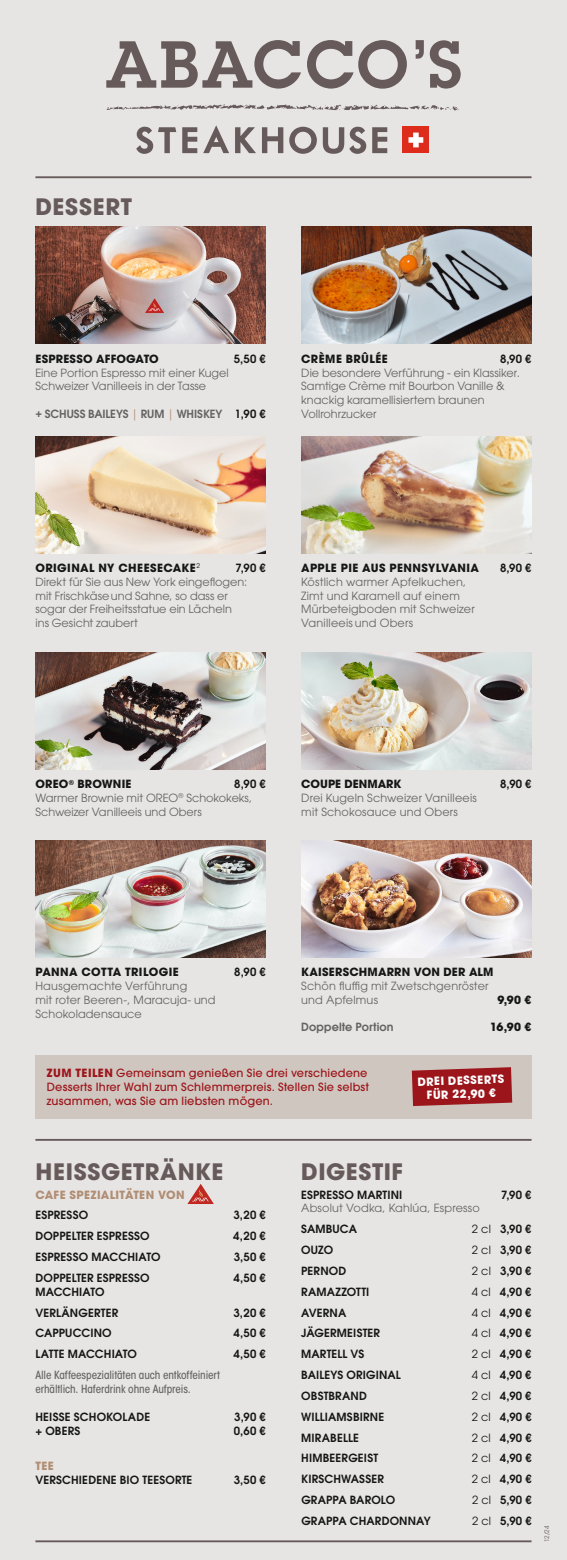
<style>
.page{position:relative;width:567px;height:1560px;background:#fff}
.page>*{position:absolute;margin:0;border:0;box-sizing:border-box;transform-origin:0 0}
.t1{font:700 22.5px "ITC Avant Garde Std";letter-spacing:.025em;color:#665a5a}
.t2{font:11.25px/13.8px "ITC Avant Garde Std";letter-spacing:.005em;color:#656361}
.t3{font:600 11.25px/20.9px "ITC Avant Garde Std";letter-spacing:.015em;color:#151616}
.t4{font:700 11.25px "ITC Avant Garde Std";letter-spacing:.025em;color:#151616}
.t5{font:500 11.25px/13.8px "ITC Avant Garde Std";letter-spacing:.015em;color:#9c151a;text-align:justify}
.t6{font:500 condensed 11.25px/13.8px "ITC Avant Garde Std";letter-spacing:-.01em;color:#656361}
.t7{font:600 11.25px "ITC Avant Garde Std";color:#656361}
.t8{font:700 11.25px "ITC Avant Garde Std";letter-spacing:.03em;color:#b08d73}
.t9{font:700 11.25px/13.8px "ITC Avant Garde Std";color:#fff;text-align:center}
.t10{font:700 11.25px "ITC Avant Garde Std";color:#151616}
.t11{font:6.25px "ITC Avant Garde Std";color:#665a5a}
.s1{font-weight:400;color:#b08d73}
.s2{color:#151616}
.s3{font-weight:600;color:#151616}
.s4{font-weight:700}
.s5{font-weight:400}
</style>
<div class="page">
<div style="left:0;top:0;width:567px;height:1559px;background:#e7e5e4"></div>
<svg style="left:106px;top:40px;width:355px;height:49px"></svg>
<svg style="left:106px;top:104px;width:353px;height:7px"></svg>
<div style="left:403px;top:127px;width:26px;height:26px;background:#dd2b1c"></div>
<svg style="left:408px;top:132px;width:15px;height:15px"></svg>
<svg style="left:136px;top:125px;width:251px;height:29px"></svg>
<hr style="left:35px;top:1138px;width:496px;height:2px;background:#665a5a">
<hr style="left:35px;top:1539px;width:496px;height:2px;background:#665a5a">
<div style="left:35px;top:1054px;width:496px;height:64px;background:#cfc6bf"></div>
<svg style="left:412px;top:1067px;width:100px;height:38px;background:#a02226"></svg>
<img style="left:35px;top:840px;width:231px;height:117px">
<img style="left:35px;top:652px;width:231px;height:117px">
<img style="left:301px;top:840px;width:230px;height:117px">
<img style="left:35px;top:436px;width:231px;height:117px">
<img style="left:35px;top:227px;width:231px;height:117px">
<img style="left:301px;top:436px;width:230px;height:117px">
<img style="left:301px;top:227px;width:230px;height:117px">
<img style="left:301px;top:652px;width:230px;height:117px">
<svg style="left:188px;top:1184px;width:25px;height:19px"></svg>
<hr style="left:35px;top:176px;width:496px;height:2px;background:#665a5a">
<h1 class="t1" style="left:35px;top:192px;width:98px">DESSERT</h1>
<p class="t4" style="left:35px;top:351px;width:125px">ESPRESSO AFFOGATO</p>
<p class="t3" style="left:234px;top:348px;width:33px">5,50 €</p>
<p class="t2" style="left:35px;top:365px;width:195px">Eine Portion Espresso mit einer Kugel<br>Schweizer Vanilleeis in der Tasse</p>
<p class="t7" style="left:35px;top:406px;width:232px">+ SCHUSS BAILEYS <span class="s1">|</span> RUM <span class="s1">|</span> WHISKEY <span class="s2">1,90 €</span></p>
<p class="t4" style="left:301px;top:351px;width:88px">CRÈME BRÛLÉE</p>
<p class="t3" style="left:500px;top:348px;width:33px">8,90 €</p>
<p class="t2" style="left:301px;top:365px;width:220px">Die besondere Verführung - ein Klassiker.<br>Samtige Crème mit Bourbon Vanille &amp; knackig karamellisiertem braunen<br>Vollrohrzucker</p>
<p class="t4" style="left:35px;top:560px;width:166px">ORIGINAL NY CHEESECAKE<sup>2</sup></p>
<p class="t3" style="left:235px;top:557px;width:32px">7,90 €</p>
<p class="t2" style="left:35px;top:574px;width:213px">Direkt für Sie aus New York eingeflogen: mit Frischkäseund Sahne, so dass er sogar der Freiheitsstatue ein Lächeln ins Gesicht zaubert</p>
<p class="t4" style="left:301px;top:560px;width:179px">APPLE PIE AUS PENNSYLVANIA</p>
<p class="t3" style="left:500px;top:557px;width:33px">8,90 €</p>
<p class="t2" style="left:301px;top:574px;width:175px">Köstlich warmer Apfelkuchen,<br>Zimt und Karamell auf einem<br>Mürbeteigboden mit Schweizer<br>Vanilleeis und Obers</p>
<p class="t4" style="left:35px;top:776px;width:98px">OREO<sup>®</sup> BROWNIE</p>
<p class="t2" style="left:35px;top:777px;width:232px;text-indent:199px"><span class="s3">8,90 €<br></span>Warmer Brownie mit OREO<sup>®</sup> Schokokeks,<br>Schweizer Vanilleeis und Obers</p>
<p class="t10" style="left:301px;top:776px;width:102px">COUPE DENMARK</p>
<p class="t3" style="left:500px;top:773px;width:33px">8,90 €</p>
<p class="t2" style="left:301px;top:790px;width:177px">Drei Kugeln Schweizer Vanilleeis mit Schokosauce und Obers</p>
<p class="t4" style="left:35px;top:964px;width:145px">PANNA COTTA TRILOGIE</p>
<p class="t3" style="left:234px;top:961px;width:33px">8,90 €</p>
<p class="t2" style="left:35px;top:978px;width:182px">Hausgemachte Verführung<br>mit roter Beeren-, Maracuja- und<br>Schokoladensauce</p>
<p class="t4" style="left:301px;top:964px;width:194px">KAISERSCHMARRN VON DER ALM</p>
<p class="t2" style="left:301px;top:978px;width:189px">Schön fluffig mit Zwetschgenröster und Apfelmus</p>
<p class="t4" style="left:497px;top:991px;width:36px">9,90 €</p>
<p class="t7" style="left:301px;top:1019px;width:94px">Doppelte Portion</p>
<p class="t4" style="left:490px;top:1019px;width:43px">16,90 €</p>
<p class="t5" style="left:47px;top:1066px;width:323px"><span class="s4">ZUM TEILEN</span> Gemeinsam genießen Sie drei verschiedene Desserts Ihrer Wahl zum Schlemmerpreis. Stellen Sie selbst zusammen, was Sie am liebsten mögen.</p>
<p class="t9" style="left:417px;top:1074px;width:88px;rotate:-2deg">DREI DESSERTS<br>FÜR 22,90 €</p>
<h1 class="t1" style="left:35px;top:1156px;width:189px">HEISSGETRÄNKE</h1>
<p class="t8" style="left:35px;top:1186px;width:151px">CAFE SPEZIALITÄTEN VON</p>
<p class="t3" style="left:35px;top:1204px;width:54px">ESPRESSO</p>
<p class="t3" style="left:234px;top:1204px;width:34px">3,20 €</p>
<p class="t3" style="left:35px;top:1225px;width:116px">DOPPELTER ESPRESSO</p>
<p class="t3" style="left:233px;top:1225px;width:34px">4,20 €</p>
<p class="t3" style="left:35px;top:1246px;width:127px">ESPRESSO MACCHIATO</p>
<p class="t3" style="left:234px;top:1246px;width:33px">3,50 €</p>
<p class="t3" style="left:35px;top:1266px;width:116px">DOPPELTER ESPRESSO</p>
<p class="t3" style="left:234px;top:1266px;width:34px">4,50 €</p>
<p class="t3" style="left:35px;top:1280px;width:84px">MACCHIATO<br>VERLÄNGERTER</p>
<p class="t3" style="left:234px;top:1301px;width:34px">3,20 €</p>
<p class="t3" style="left:35px;top:1322px;width:78px">CAPPUCCINO</p>
<p class="t3" style="left:234px;top:1322px;width:34px">4,50 €</p>
<p class="t3" style="left:35px;top:1343px;width:103px">LATTE MACCHIATO</p>
<p class="t3" style="left:234px;top:1343px;width:34px">4,50 €</p>
<p class="t6" style="left:35px;top:1367px;width:186px">Alle Kaffeespezialitäten auch entkoffeiniert erhältlich. Haferdrink ohne Aufpreis.</p>
<p class="t3" style="left:35px;top:1405px;width:116px">HEISSE SCHOKOLADE</p>
<p class="t3" style="left:234px;top:1405px;width:33px">3,90 €</p>
<p class="t3" style="left:35px;top:1419px;width:46px">+ OBERS</p>
<p class="t3" style="left:234px;top:1419px;width:33px">0,60 €</p>
<p class="t8" style="left:35px;top:1457px;width:20px">TEE</p>
<p class="t3" style="left:35px;top:1468px;width:159px">VERSCHIEDENE BIO TEESORTE</p>
<p class="t3" style="left:234px;top:1468px;width:33px">3,50 €</p>
<h1 class="t1" style="left:301px;top:1156px;width:103px">DIGESTIF</h1>
<p class="t3" style="left:301px;top:1183px;width:103px">ESPRESSO MARTINI</p>
<p class="t3" style="left:501px;top:1183px;width:32px">7,90 €</p>
<p class="t2" style="left:301px;top:1200px;width:180px">Absolut Vodka, Kahlúa, Espresso</p>
<p class="t3" style="left:301px;top:1218px;width:57px">SAMBUCA</p>
<p class="t3" style="left:472px;top:1218px;width:61px"><span class="s5">2 cl</span> 3,90 €</p>
<p class="t3" style="left:301px;top:1238px;width:34px">OUZO</p>
<p class="t3" style="left:472px;top:1238px;width:61px"><span class="s5">2 cl</span> 3,90 €</p>
<p class="t3" style="left:301px;top:1259px;width:47px">PERNOD</p>
<p class="t3" style="left:472px;top:1259px;width:61px"><span class="s5">2 cl</span> 3,90 €</p>
<p class="t3" style="left:301px;top:1280px;width:70px">RAMAZZOTTI</p>
<p class="t3" style="left:472px;top:1280px;width:61px"><span class="s5">4 cl</span> 4,90 €</p>
<p class="t3" style="left:301px;top:1301px;width:47px">AVERNA</p>
<p class="t3" style="left:472px;top:1301px;width:61px"><span class="s5">4 cl</span> 4,90 €</p>
<p class="t3" style="left:301px;top:1322px;width:80px">JÄGERMEISTER</p>
<p class="t3" style="left:472px;top:1322px;width:61px"><span class="s5">4 cl</span> 4,90 €</p>
<p class="t3" style="left:301px;top:1343px;width:65px">MARTELL VS</p>
<p class="t3" style="left:472px;top:1343px;width:61px"><span class="s5">2 cl</span> 4,90 €</p>
<p class="t3" style="left:301px;top:1363px;width:101px">BAILEYS ORIGINAL</p>
<p class="t3" style="left:472px;top:1363px;width:61px"><span class="s5">4 cl</span> 4,90 €</p>
<p class="t3" style="left:301px;top:1384px;width:67px">OBSTBRAND</p>
<p class="t3" style="left:472px;top:1384px;width:61px"><span class="s5">2 cl</span> 4,90 €</p>
<p class="t3" style="left:301px;top:1405px;width:84px">WILLIAMSBIRNE</p>
<p class="t3" style="left:472px;top:1405px;width:61px"><span class="s5">2 cl</span> 4,90 €</p>
<p class="t3" style="left:301px;top:1426px;width:59px">MIRABELLE</p>
<p class="t3" style="left:472px;top:1426px;width:61px"><span class="s5">2 cl</span> 4,90 €</p>
<p class="t3" style="left:301px;top:1447px;width:78px">HIMBEERGEIST</p>
<p class="t3" style="left:472px;top:1447px;width:61px"><span class="s5">2 cl</span> 4,90 €</p>
<p class="t3" style="left:301px;top:1468px;width:84px">KIRSCHWASSER</p>
<p class="t3" style="left:472px;top:1468px;width:61px"><span class="s5">2 cl</span> 4,90 €</p>
<p class="t3" style="left:301px;top:1488px;width:95px">GRAPPA BAROLO</p>
<p class="t3" style="left:472px;top:1488px;width:61px"><span class="s5">2 cl</span> 5,90 €</p>
<p class="t3" style="left:301px;top:1509px;width:131px">GRAPPA CHARDONNAY</p>
<p class="t3" style="left:472px;top:1509px;width:61px"><span class="s5">2 cl</span> 5,90 €</p>
<p class="t11" style="left:543px;top:1541px;width:18px;rotate:-90deg">12/24</p>
</div>
